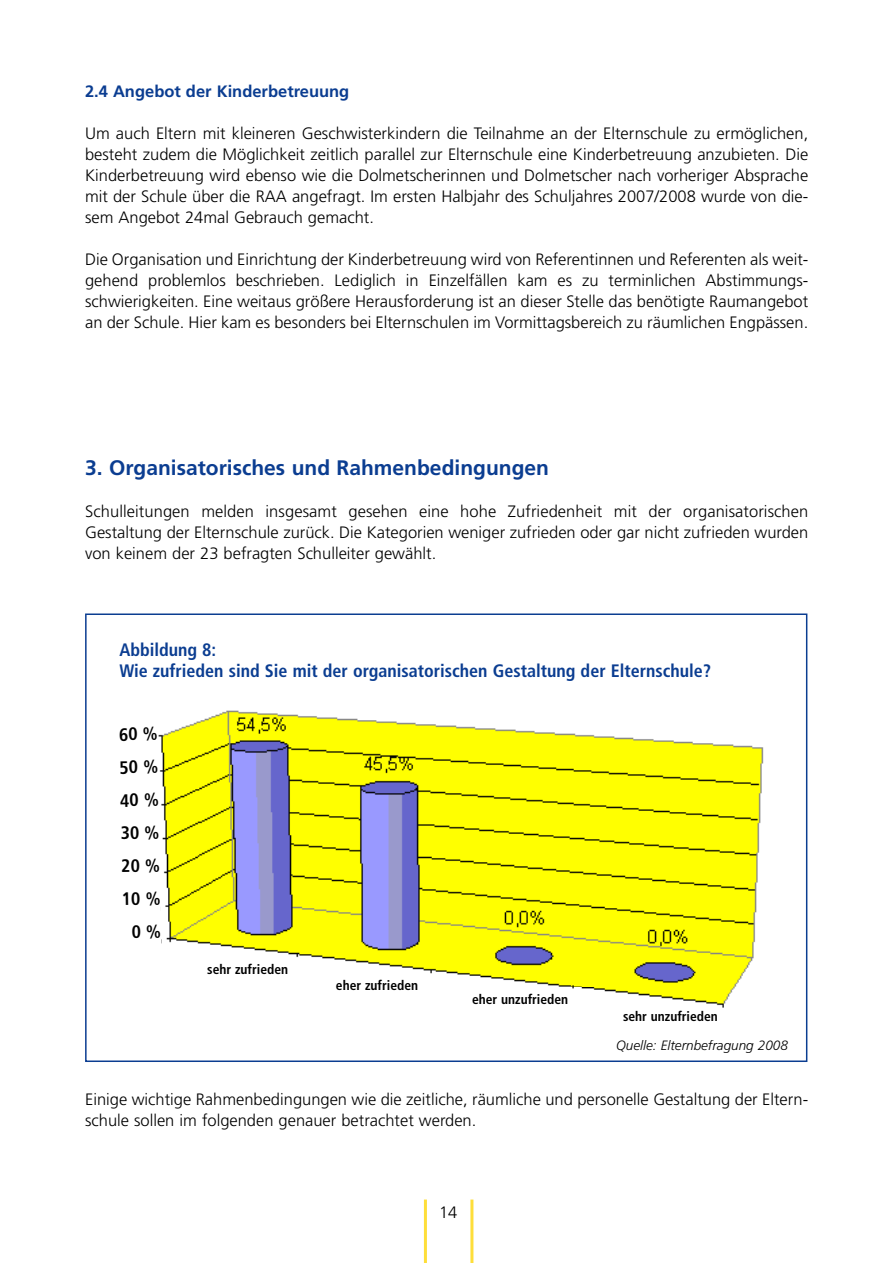
<style>
.page{position:relative;width:893px;height:1263px;background:#fff}
.page>*{position:absolute;margin:0;border:0;box-sizing:border-box;transform-origin:0 0}
.t1{font:700 21px "Frutiger";color:#0b3d91}
.t2{font:700 condensed 18px/21.6px "Frutiger";color:#0b3d91}
.t3{font:700 condensed 18px/33px "Frutiger";color:#000;text-align:center}
.t4{font:300 16.5px/21px "Frutiger";color:#000;text-align:justify}
.t5{font:700 16.5px "Frutiger";color:#0b3d91}
.t6{font:700 condensed 13.5px "Frutiger";color:#000}
.t7{font:italic 300 13.5px "Frutiger";color:#000}
</style>
<div class="page">
<hr style="left:424px;top:1200px;width:3px;height:63px;background:#fede3a">
<hr style="left:470px;top:1200px;width:3px;height:63px;background:#fede3a">
<img style="left:162px;top:710px;width:602px;height:298px">
<div style="left:85px;top:614px;width:722px;height:448px;border:2px solid #0b3d91"></div>
<div style="left:151px;top:964px;width:137px;height:35px;background:#fff"></div>
<div style="left:281px;top:980px;width:137px;height:36px;background:#fff"></div>
<div style="left:431px;top:994px;width:137px;height:35px;background:#fff"></div>
<p class="t5" style="left:85px;top:85px;width:266px">2.4 Angebot der Kinderbetreuung</p>
<p class="t4" style="left:85px;top:124px;width:724px">Um auch Eltern mit kleineren Geschwisterkindern die Teilnahme an der Elternschule zu ermöglichen, besteht zudem die Möglichkeit zeitlich parallel zur Elternschule eine Kinderbetreuung anzubieten. Die Kinderbetreuung wird ebenso wie die Dolmetscherinnen und Dolmetscher nach vorheriger Absprache mit der Schule über die RAA angefragt. Im ersten Halbjahr des Schuljahres 2007/2008 wurde von die&shy;sem Angebot 24mal Gebrauch gemacht.</p>
<p class="t4" style="left:85px;top:250px;width:724px">Die Organisation und Einrichtung der Kinderbetreuung wird von Referentinnen und Referenten als weit&shy;gehend problemlos beschrieben. Lediglich in Einzelfällen kam es zu terminlichen Abstimmungs&shy;schwierigkeiten. Eine weitaus größere Herausforderung ist an dieser Stelle das benötigte Raumangebot an der Schule. Hier kam es besonders bei Elternschulen im Vormittagsbereich zu räumlichen Engpässen.</p>
<p class="t1" style="left:85px;top:460px;width:465px">3. Organisatorisches und Rahmenbedingungen</p>
<p class="t4" style="left:85px;top:502px;width:724px">Schulleitungen melden insgesamt gesehen eine hohe Zufriedenheit mit der organisatorischen Gestaltung der Elternschule zurück. Die Kategorien weniger zufrieden oder gar nicht zufrieden wurden von keinem der 23 befragten Schulleiter gewählt.</p>
<p class="t2" style="left:119px;top:640px;width:593px">Abbildung 8:<br>Wie zufrieden sind Sie mit der organisatorischen Gestaltung der Elternschule?</p>
<p class="t3" style="left:119px;top:719px;width:40px;rotate:-1deg">60 %<br>50 %<br>40 %<br>30 %<br>20 %<br>10 %<br>0 %</p>
<p class="t6" style="left:207px;top:964px;width:82px">sehr zufrieden</p>
<p class="t6" style="left:336px;top:980px;width:84px">eher zufrieden</p>
<p class="t6" style="left:472px;top:994px;width:98px">eher unzufrieden</p>
<p class="t6" style="left:623px;top:1011px;width:96px">sehr unzufrieden</p>
<p class="t7" style="left:616px;top:1040px;width:173px">Quelle: Elternbefragung 2008</p>
<p class="t4" style="left:85px;top:1090px;width:724px">Einige wichtige Rahmenbedingungen wie die zeitliche, räumliche und personelle Gestaltung der Eltern&shy;schule sollen im folgenden genauer betrachtet werden.</p>
<p class="t4" style="left:439px;top:1203px;width:20px">14</p>
</div>
